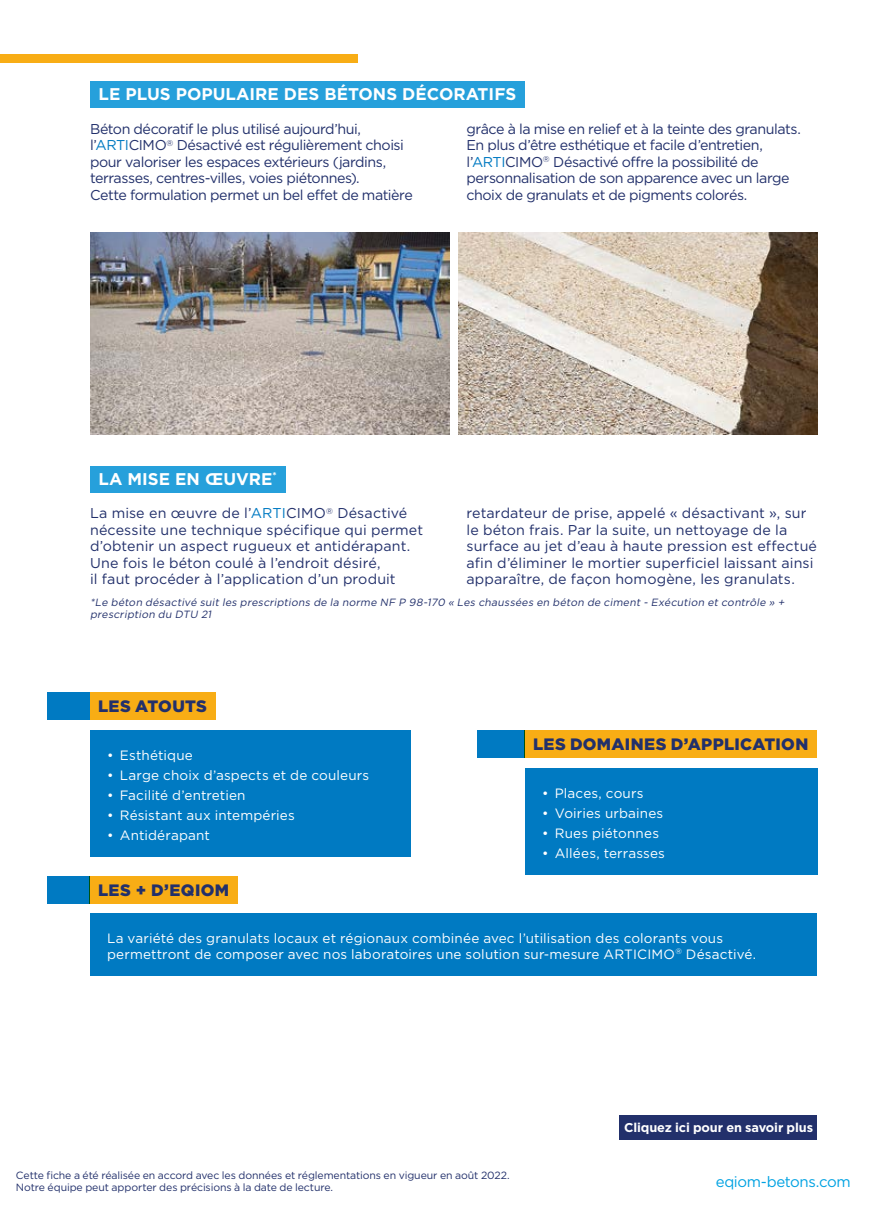
<style>
.page{position:relative;width:872px;height:1212px;background:#fff}
.page>*{position:absolute;margin:0;border:0;box-sizing:border-box;transform-origin:0 0}
.NeoTitreFilet{font:700 16.95px "Gotham";color:#fff}
.TxtIntro{font:900 16.5px "Gotham";letter-spacing:.02em;color:#22306b}
.t1{font:15px "Gotham";letter-spacing:-.025em;color:#00a2e2}
.Sup{font:14.25px/16.5px "Gotham";letter-spacing:-.02em;color:#22306b}
.Sup-2{font:14.25px/16.5px "Gotham";letter-spacing:.01em;color:#22306b}
.NeoAtoutsTxt{font:13.5px/15.8px "Gotham";letter-spacing:.01em;color:#fff}
.V{font:700 12.75px "Gotham";letter-spacing:-.005em;color:#fff}
.t2{font:10.5px/12px "Gotham";letter-spacing:-.01em;color:#22306b}
.NeoTitextes{font:italic 10.5px/12.8px "Gotham";color:#22306b}
.s1{color:#007ac2}
</style>
<div class="page">
<div style="left:0;top:54px;width:357px;height:8px;background:#f8ad15"></div>
<div style="left:90px;top:693px;width:125px;height:27px;background:#f8ad15"></div>
<div style="left:48px;top:693px;width:42px;height:27px;background:#007ac2"></div>
<div style="left:90px;top:876px;width:148px;height:27px;background:#f8ad15"></div>
<div style="left:48px;top:876px;width:42px;height:27px;background:#007ac2"></div>
<div style="left:524px;top:731px;width:292px;height:27px;background:#f8ad15"></div>
<div style="left:477px;top:731px;width:47px;height:27px;background:#007ac2"></div>
<div style="left:90px;top:81px;width:435px;height:27px;background:#26a0db"></div>
<div style="left:90px;top:466px;width:195px;height:27px;background:#26a0db"></div>
<img style="left:90px;top:232px;width:359px;height:202px">
<img style="left:458px;top:232px;width:360px;height:202px">
<div style="left:90px;top:730px;width:320px;height:127px;background:#007ac2"></div>
<div style="left:90px;top:914px;width:726px;height:62px;background:#007ac2"></div>
<div style="left:525px;top:768px;width:293px;height:107px;background:#007ac2"></div>
<div style="left:619px;top:1115px;width:198px;height:24px;background:#22306b"></div>
<p class="NeoTitreFilet" style="left:99px;top:85px;width:419px">LE PLUS POPULAIRE DES BÉTONS DÉCORATIFS</p>
<p class="Sup" style="left:90px;top:120px;width:324px">Béton décoratif le plus utilisé aujourd’hui, l’<span class="s1">ARTI</span>CIMO<sup>®</sup> Désactivé est régulièrement choisi pour valoriser les espaces extérieurs (jardins, terrasses, centres-villes, voies piétonnes).<br>Cette formulation permet un bel effet de matière</p>
<p class="Sup" style="left:466px;top:120px;width:336px">grâce à la mise en relief et à la teinte des granulats.<br>En plus d’être esthétique et facile d’entretien, l’<span class="s1">ARTI</span>CIMO<sup>®</sup> Désactivé offre la possibilité de personnalisation de son apparence avec un large choix de granulats et de pigments colorés.</p>
<p class="NeoTitreFilet" style="left:99px;top:469px;width:180px">LA MISE EN ŒUVRE<sup>*</sup></p>
<p class="Sup-2" style="left:90px;top:505px;width:334px">La mise en œuvre de l’<span class="s1">ARTI</span>CIMO<sup>®</sup> Désactivé nécessite une technique spécifique qui permet d’obtenir un aspect rugueux et antidérapant.<br>Une fois le béton coulé à l’endroit désiré,<br>il faut procéder à l’application d’un produit</p>
<p class="Sup-2" style="left:466px;top:505px;width:352px">retardateur de prise, appelé « désactivant », sur le béton frais. Par la suite, un nettoyage de la surface au jet d’eau à haute pression est effectué afin d’éliminer le mortier superficiel laissant ainsi apparaître, de façon homogène, les granulats.</p>
<p class="NeoTitextes" style="left:90px;top:595px;width:698px">*Le béton désactivé suit les prescriptions de la norme NF P 98-170 « Les chaussées en béton de ciment - Exécution et contrôle » + prescription du DTU 21</p>
<p class="TxtIntro" style="left:98px;top:697px;width:110px">LES ATOUTS</p>
<p class="NeoAtoutsTxt" style="left:107px;top:747px;width:87px">• Esthétique</p>
<p class="NeoAtoutsTxt" style="left:107px;top:767px;width:264px">• Large choix d’aspects et de couleurs</p>
<p class="NeoAtoutsTxt" style="left:107px;top:787px;width:140px">• Facilité d’entretien</p>
<p class="NeoAtoutsTxt" style="left:107px;top:807px;width:189px">• Résistant aux intempéries</p>
<p class="NeoAtoutsTxt" style="left:107px;top:827px;width:104px">• Antidérapant</p>
<p class="TxtIntro" style="left:98px;top:880px;width:132px">LES + D’EQIOM</p>
<p class="TxtIntro" style="left:533px;top:735px;width:277px">LES DOMAINES D’APPLICATION</p>
<p class="NeoAtoutsTxt" style="left:542px;top:785px;width:103px">• Places, cours</p>
<p class="NeoAtoutsTxt" style="left:542px;top:805px;width:123px">• Voiries urbaines</p>
<p class="NeoAtoutsTxt" style="left:542px;top:825px;width:118px">• Rues piétonnes</p>
<p class="NeoAtoutsTxt" style="left:542px;top:845px;width:124px">• Allées, terrasses</p>
<p class="NeoAtoutsTxt" style="left:107px;top:930px;width:650px">La variété des granulats locaux et régionaux combinée avec l’utilisation des colorants vous permettront de composer avec nos laboratoires une solution sur-mesure ARTICIMO<sup>®</sup> Désactivé.</p>
<p class="t2" style="left:16px;top:1169px;width:495px">Cette fiche a été réalisée en accord avec les données et réglementations en vigueur en août 2022.<br>Notre équipe peut apporter des précisions à la date de lecture.</p>
<p class="V" style="left:624px;top:1120px;width:190px">Cliquez ici pour en savoir plus</p>
<p class="t1" style="left:715px;top:1173px;width:136px">eqiom-betons.com</p>
</div>
